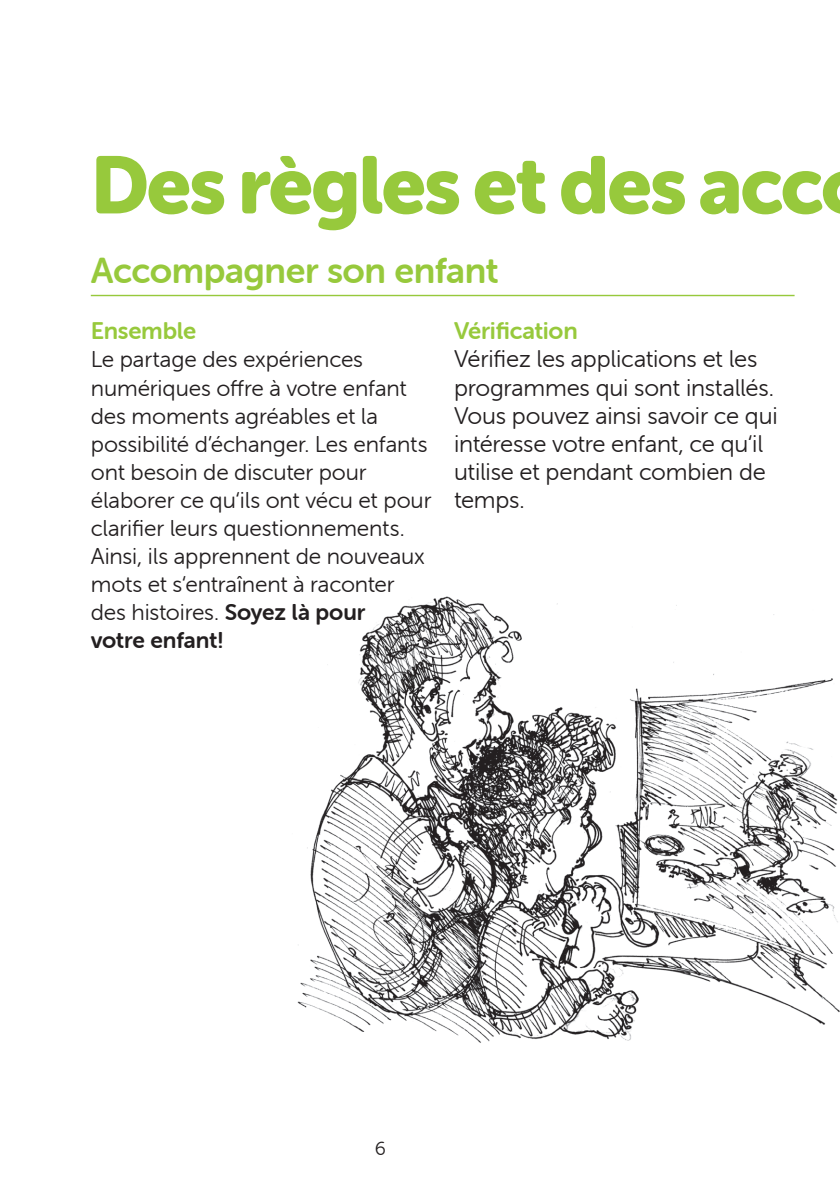
<style>
.page{position:relative;width:840px;height:1191px;background:#fff}
.page>*{position:absolute;margin:0;border:0;box-sizing:border-box;transform-origin:0 0}
.Head{font:80.4px "Museo Sans Rounded 900";letter-spacing:-.02em;color:#97c93c}
.Body_Head{font:36px "Museo Sans Rounded 700";letter-spacing:-.01em;color:#97c93c}
.Body{font:24px/28px "Museo Sans Rounded 300";letter-spacing:-.01em;color:#231f20}
.Body_Subhead{font:24px "Museo Sans Rounded 700";letter-spacing:-.01em;color:#97c93c}
.Body-2{font:22.8px/28px "Museo Sans Rounded 300";letter-spacing:-.005em;color:#231f20}
.t1{font:19px "Museo Sans Rounded 300";color:#231f20}
.s1{font-family:"Museo Sans Rounded 700"}
</style>
<div class="page">
<hr style="left:91px;top:295px;width:703px;height:1px;background:#97c93c">
<img style="left:297px;top:596px;width:542px;height:447px">
<p class="Head" style="left:91px;top:140px;width:733px">Des règles et des acc</p>
<p class="Body_Head" style="left:91px;top:251px;width:409px">Accompagner son enfant</p>
<p class="Body_Subhead" style="left:91px;top:318px;width:107px">Ensemble</p>
<p class="Body-2" style="left:91px;top:346px;width:342px">Le partage des expériences numériques offre à votre enfant des moments agréables et la possibilité d’échanger. Les enfants ont besoin de discuter pour élaborer ce qu‘ils ont vécu et pour clarifier leurs questionnements.<br>Ainsi, ils apprennent de nouveaux mots et s‘entraînent à raconter des histoires. <span class="s1">Soyez là pour<br>votre enfant!</span></p>
<p class="Body_Subhead" style="left:454px;top:318px;width:125px">Vérification</p>
<p class="Body" style="left:454px;top:345px;width:325px">Vérifiez les applications et les programmes qui sont installés.<br>Vous pouvez ainsi savoir ce qui intéresse votre enfant, ce qu‘il utilise et pendant combien de temps.</p>
<p class="t1" style="left:374px;top:1138px;width:13px">6</p>
</div>
